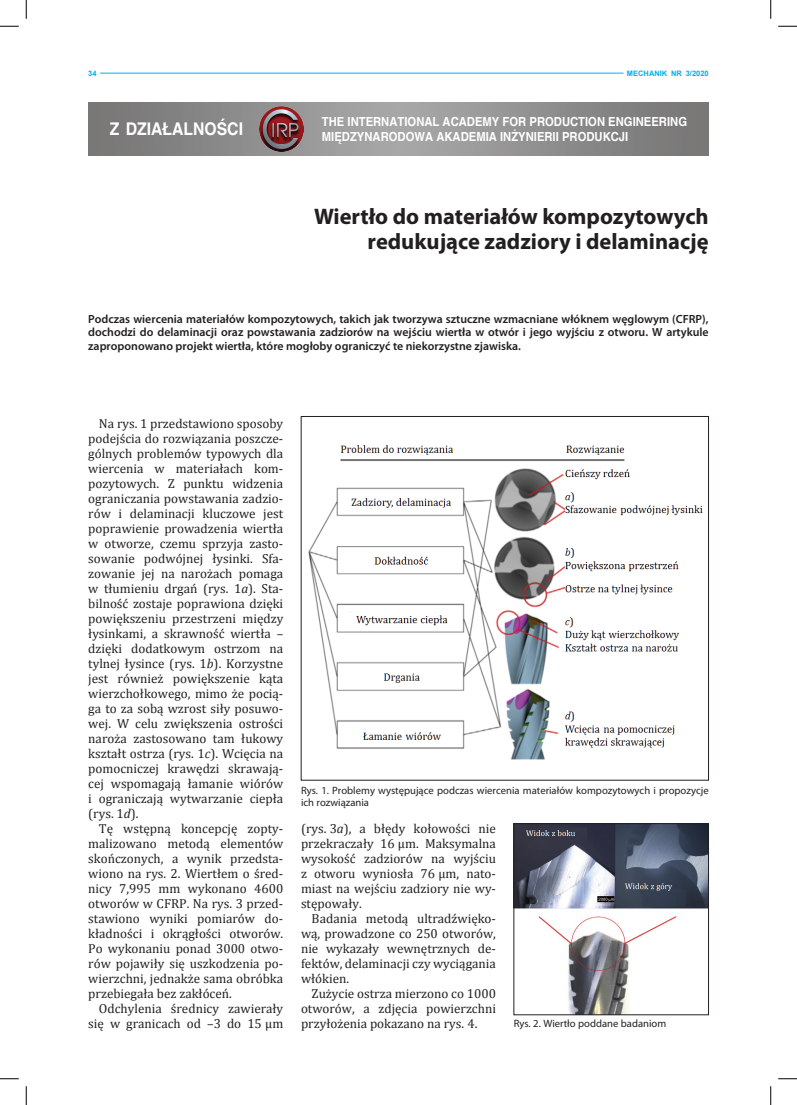
<style>
.page{position:relative;width:797px;height:1105px;background:#fff}
.page>*{position:absolute;margin:0;border:0;box-sizing:border-box;transform-origin:0 0}
.tytul1{font:700 22.5px/25px "Myriad Pro";color:#231f20;text-align:right}
.t1{font:700 17.5px "Helvetica";color:#fff;scale:.9 1}
.tekst{font:13.12px/15px "Cambria";color:#231f20;text-align:justify}
.t2{font:700 12.5px "Helvetica";color:#fff;scale:.9 1}
.lead_art{font:600 11.88px/13.8px "Myriad Pro";color:#231f20;text-align:justify}
.rysunek{font:10.62px/11.9px "Myriad Pro";color:#231f20}
.t3{font:700 7.5px "Arial";color:#00aeef}
.s1{font-style:italic}
</style>
<div class="page">
<hr style="left:100px;top:73px;width:523px;height:1px;background:#00aeef">
<img style="left:88px;top:102px;width:620px;height:53px">
<img style="left:259px;top:107px;width:44px;height:44px">
<img style="left:308px;top:445px;width:395px;height:315px">
<img style="left:515px;top:825px;width:191px;height:188px">
<div style="left:513px;top:823px;width:195px;height:192px;border:1px solid #231f20"></div>
<svg style="left:0;top:25px;width:19px;height:2px"></svg>
<svg style="left:778px;top:25px;width:19px;height:2px"></svg>
<svg style="left:0;top:1078px;width:19px;height:1px"></svg>
<svg style="left:778px;top:1078px;width:19px;height:1px"></svg>
<svg style="left:25px;top:0;width:2px;height:19px"></svg>
<svg style="left:25px;top:1086px;width:2px;height:19px"></svg>
<svg style="left:770px;top:0;width:1px;height:19px"></svg>
<svg style="left:770px;top:1086px;width:1px;height:19px"></svg>
<p class="t3" style="left:88px;top:68px;width:10px">34</p>
<p class="t3" style="left:627px;top:68px;width:83px">MECHANIK NR 3/2020</p>
<p class="t1" style="left:110px;top:118px;width:150px">Z DZIAŁALNOŚCI</p>
<p class="t2" style="left:322px;top:114px;width:407px">THE INTERNATIONAL ACADEMY FOR PRODUCTION ENGINEERING</p>
<p class="t2" style="left:322px;top:129px;width:342px">MIĘDZYNARODOWA AKADEMIA INŻYNIERII PRODUKCJI</p>
<p class="tytul1" style="left:314px;top:203px;width:396px">Wiertło do materiałów kompozytowych redukujące zadziory i delaminację</p>
<p class="lead_art" style="left:88px;top:311px;width:622px">Podczas wiercenia materiałów kompozytowych, takich jak tworzywa sztuczne wzmacniane włóknem węglowym (CFRP), dochodzi do delaminacji oraz powstawania zadziorów na wejściu wiertła w otwór i jego wyjściu z otworu. W artykule zaproponowano projekt wiertła, które mogłoby ograniczyć te niekorzystne zjawiska.</p>
<p class="tekst" style="left:88px;top:416px;width:196px;text-indent:11px">Na rys. 1 przedstawiono sposoby podejścia do rozwiązania poszcze&shy;gólnych problemów typowych dla wiercenia w materiałach kom&shy;pozytowych. Z punktu widzenia ograniczania powstawania zadzio&shy;rów i delaminacji kluczowe jest poprawienie prowadzenia wiertła w otworze, czemu sprzyja zasto&shy;sowanie podwójnej łysinki. Sfa&shy;zowanie jej na narożach pomaga w tłumieniu drgań (rys. 1<span class="s1">a</span>). Sta&shy;bilność zostaje poprawiona dzięki powiększeniu przestrzeni między łysinkami, a skrawność wiertła – dzięki dodatkowym ostrzom na tylnej łysince (rys. 1<span class="s1">b</span>). Korzystne jest również powiększenie kąta wierzchołkowego, mimo że pocią&shy;ga to za sobą wzrost siły posuwo&shy;wej. W celu zwiększenia ostrości naroża zastosowano tam łukowy kształt ostrza (rys. 1<span class="s1">c</span>). Wcięcia na pomocniczej krawędzi skrawają&shy;cej wspomagają łamanie wiórów i ograniczają wytwarzanie ciepła (rys. 1<span class="s1">d</span>).</p>
<p class="tekst" style="left:88px;top:821px;width:196px;text-indent:11px">Tę wstępną koncepcję zopty&shy;malizowano metodą elementów skończonych, a wynik przedsta&shy;wiono na rys. 2. Wiertłem o śred&shy;nicy 7,995 mm wykonano 4600 otworów w CFRP. Na rys. 3 przed&shy;stawiono wyniki pomiarów do&shy;kładności i okrągłości otworów.<br>Po wykonaniu ponad 3000 otwo&shy;rów pojawiły się uszkodzenia po&shy;wierzchni, jednakże sama obróbka przebiegała bez zakłóceń.</p>
<p class="tekst" style="left:88px;top:1001px;width:196px;text-align:right">Odchylenia średnicy zawierały się w granicach od –3 do 15 μm</p>
<p class="rysunek" style="left:301px;top:785px;width:409px">Rys. 1. Problemy występujące podczas wiercenia materiałów kompozytowych i propozycje ich rozwiązania</p>
<p class="tekst" style="left:301px;top:821px;width:196px">(rys. 3<span class="s1">a</span>), a błędy kołowości nie przekraczały 16 μm. Maksymalna wysokość zadziorów na wyjściu z otworu wyniosła 76 μm, nato&shy;miast na wejściu zadziory nie wy&shy;stępowały.</p>
<p class="tekst" style="left:301px;top:911px;width:196px;text-indent:11px">Badania metodą ultradźwięko&shy;wą, prowadzone co 250 otworów, nie wykazały wewnętrznych de&shy;fektów, delaminacji czy wyciągania włókien.</p>
<p class="tekst" style="left:301px;top:986px;width:196px;text-indent:11px">Zużycie ostrza mierzono co 1000 otworów, a zdjęcia powierzchni przyłożenia pokazano na rys. 4.</p>
<p class="rysunek" style="left:513px;top:1017px;width:154px">Rys. 2. Wiertło poddane badaniom</p>
</div>
